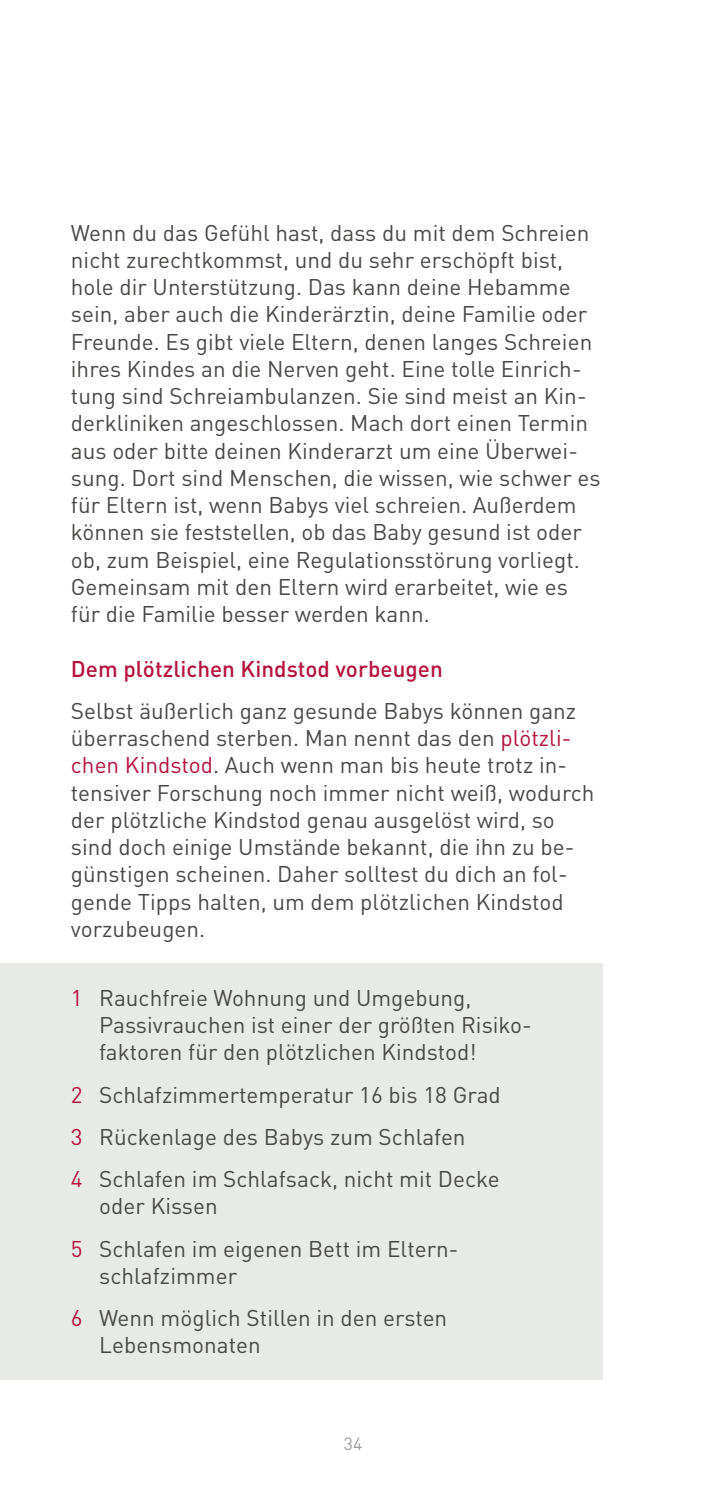
<style>
.page{position:relative;width:709px;height:1489px;background:#fff}
.page>*{position:absolute;margin:0;border:0;box-sizing:border-box;transform-origin:0 0}
.t1{font:22.5px/27.2px "FFDIN";color:#494948}
.t2{font:500 22.5px "FFDIN";color:#b6123e}
.t3{font:17.5px "FFDIN";color:#9c9d9d}
.s1{color:#b6123e}
</style>
<div class="page">
<div style="left:0;top:963px;width:602px;height:416px;background:#e8eae7"></div>
<p class="t1" style="left:71px;top:218px;width:531px">Wenn du das Gefühl hast, dass du mit dem Schreien nicht zurechtkommst, und du sehr erschöpft bist, hole dir Unterstützung. Das kann deine Hebamme sein, aber auch die Kinderärztin, deine Familie oder Freunde. Es gibt viele Eltern, denen langes Schreien ihres Kindes an die Nerven geht. Eine tolle Einrich&shy;tung sind Schreiambulanzen. Sie sind meist an Kin&shy;derkliniken angeschlossen. Mach dort einen Termin aus oder bitte deinen Kinderarzt um eine Überwei&shy;sung. Dort sind Menschen, die wissen, wie schwer es für Eltern ist, wenn Babys viel schreien. Außerdem können sie feststellen, ob das Baby gesund ist oder ob, zum Beispiel, eine Regulationsstörung vorliegt.<br>Gemeinsam mit den Eltern wird erarbeitet, wie es für die Familie besser werden kann.</p>
<p class="t2" style="left:71px;top:654px;width:373px">Dem plötzlichen Kindstod vorbeugen</p>
<p class="t1" style="left:71px;top:696px;width:525px">Selbst äußerlich ganz gesunde Babys können ganz überraschend sterben. Man nennt das den <span class="s1">plötzli&shy;chen Kindstod</span>. Auch wenn man bis heute trotz in&shy;tensiver Forschung noch immer nicht weiß, wodurch der plötzliche Kindstod genau ausgelöst wird, so sind doch einige Umstände bekannt, die ihn zu be&shy;günstigen scheinen. Daher solltest du dich an fol&shy;gende Tipps halten, um dem plötzlichen Kindstod vorzubeugen.</p>
<p class="t1" style="left:99px;top:983px;width:430px;text-indent:-28px"><span class="s1">1</span> Rauchfreie Wohnung und Umgebung,<br>Passivrauchen ist einer der größten Risiko&shy;faktoren für den plötzlichen Kindstod!</p>
<p class="t1" style="left:71px;top:1072px;width:431px;line-height:42.2px"><span class="s1">2</span> Schlafzimmertemperatur 16 bis 18 Grad<br><span class="s1">3</span> Rückenlage des Babys zum Schlafen<br><span class="s1">4</span> Schlafen im Schlafsack, nicht mit Decke</p>
<p class="t1" style="left:71px;top:1184px;width:385px;line-height:42.2px;text-indent:28px">oder Kissen<br><span class="s1">5</span> Schlafen im eigenen Bett im Eltern-</p>
<p class="t1" style="left:71px;top:1254px;width:378px;line-height:42.2px;text-indent:28px">schlafzimmer<br><span class="s1">6</span> Wenn möglich Stillen in den ersten</p>
<p class="t1" style="left:99px;top:1331px;width:163px">Lebensmonaten</p>
<p class="t3" style="left:344px;top:1432px;width:20px">34</p>
</div>
